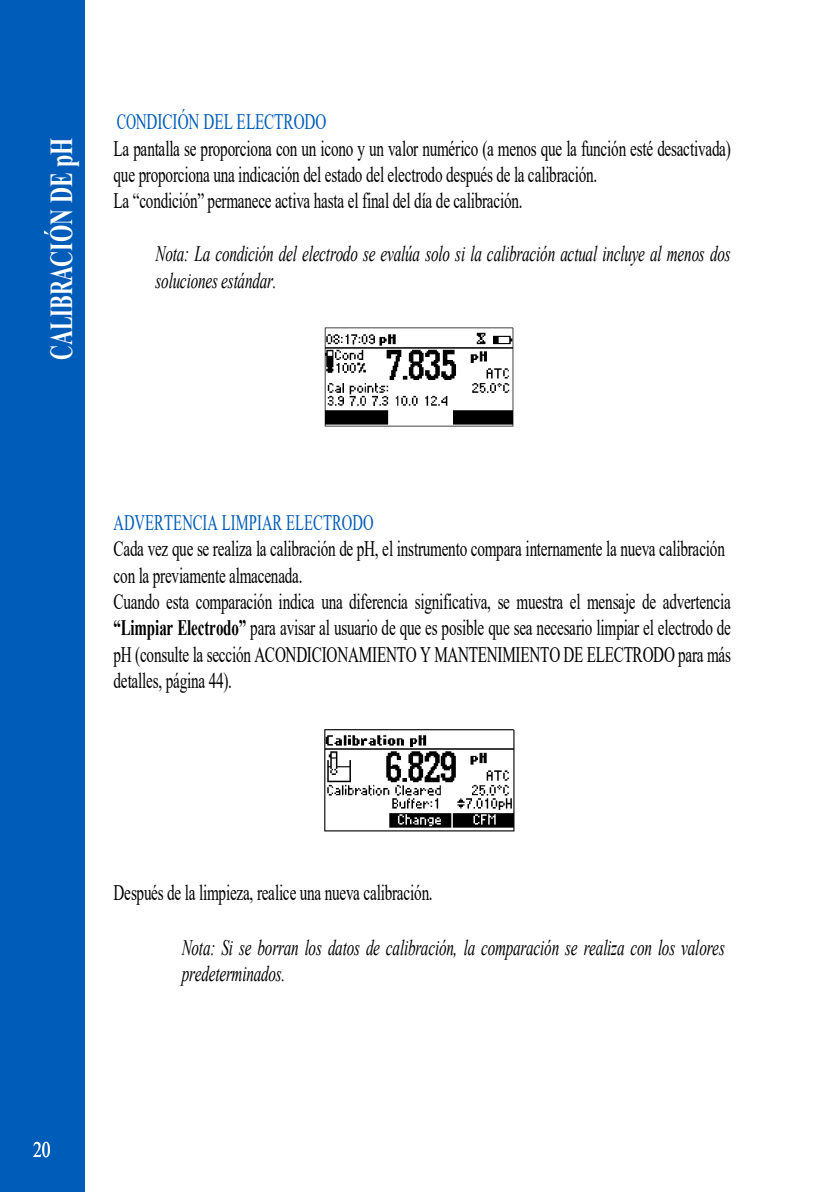
<style>
.page{position:relative;width:840px;height:1193px;background:#fff}
.page>*{position:absolute;margin:0;border:0;box-sizing:border-box;transform-origin:0 0}
.t1{font:700 32px "Times New Roman";letter-spacing:-.005em;color:#fff;scale:.64 1}
.t2{font:22px/26.4px "Times New Roman";letter-spacing:-.01em;color:#000;scale:.69 1}
.t3{font:italic 22px/26.4px "Times New Roman";letter-spacing:-.01em;color:#000;scale:.69 1}
.t4{font:22px "Times New Roman";color:#005cb9;scale:.66 1}
.t5{font:22px "Times New Roman";color:#005cb9;scale:.64 1}
.t6{font:22px "Times New Roman";color:#fff;scale:.8 1}
.s1{font-weight:700}
</style>
<div class="page">
<div style="left:0;top:0;width:85px;height:1191px;background:#005cb9"></div>
<img style="left:324px;top:327px;width:190px;height:100px">
<img style="left:324px;top:729px;width:191px;height:103px">
<h1 class="t1" style="left:38px;top:360px;width:349px;rotate:-90deg">CALIBRACIÓN DE pH</h1>
<p class="t5" style="left:117px;top:106px;width:329px">CONDICIÓN DEL ELECTRODO</p>
<p class="t2" style="left:114px;top:134px;width:896px">La pantalla se proporciona con un icono y un valor numérico (a menos que la función esté desactivada) que proporciona una indicación del estado del electrodo después de la calibración.<br>La “condición” permanece activa hasta el final del día de calibración.</p>
<p class="t3" style="left:156px;top:240px;width:835px">Nota: La condición del electrodo se evalúa solo si la calibración actual incluye al menos dos soluciones estándar.</p>
<p class="t4" style="left:114px;top:507px;width:396px">ADVERTENCIA LIMPIAR ELECTRODO</p>
<p class="t2" style="left:114px;top:535px;width:897px">Cada vez que se realiza la calibración de pH, el instrumento compara internamente la nueva calibración con la previamente almacenada.<br>Cuando esta comparación indica una diferencia significativa, se muestra el mensaje de advertencia <span class="s1">“Limpiar Electrodo”</span> para avisar al usuario de que es posible que sea necesario limpiar el electrodo de pH (consulte la sección ACONDICIONAMIENTO Y MANTENIMIENTO DE ELECTRODO para más detalles, página 44).</p>
<p class="t6" style="left:33px;top:1133px;width:24px">20</p>
<p class="t2" style="left:114px;top:878px;width:464px">Después de la limpieza, realice una nueva calibración.</p>
<p class="t3" style="left:182px;top:933px;width:789px">Nota: Si se borran los datos de calibración, la comparación se realiza con los valores predeterminados.</p>
</div>
